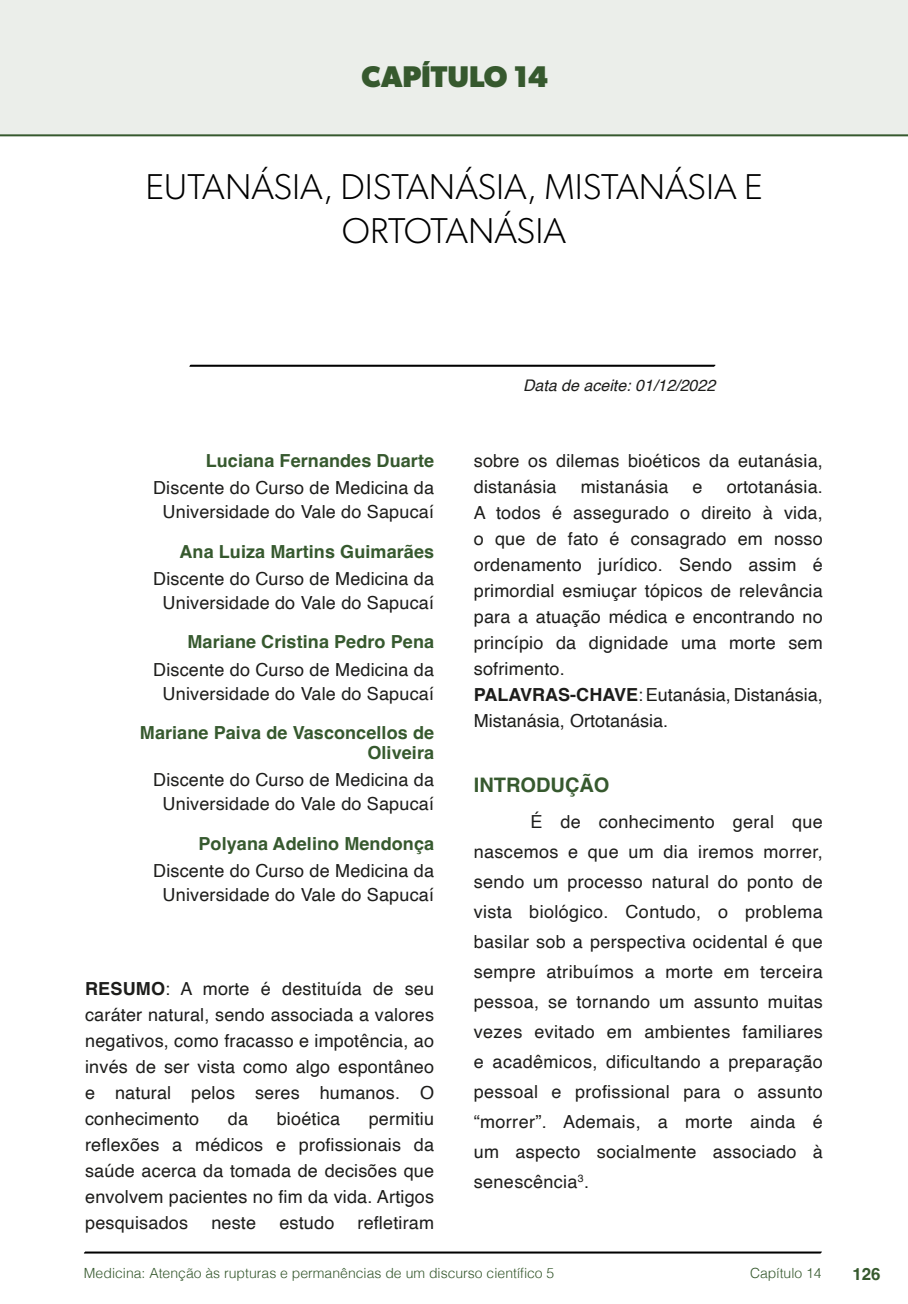
<style>
.page{position:relative;width:908px;height:1304px;background:#fff}
.page>*{position:absolute;margin:0;border:0;box-sizing:border-box;transform-origin:0 0}
.t1{font:300 36px/44px "Gibson";color:#000;text-align:center}
.t2{font:700 30px "Gibson";color:#36592e}
.t3{font:700 20px "Helvetica";color:#36592e}
.t4{font:18px/26px "Helvetica";letter-spacing:.01em;color:#1d1d1b;text-align:center}
.t5{font:700 18px/20px "Helvetica";letter-spacing:.005em;color:#36592e;text-align:right}
.t6{font:700 16.8px "Helvetica";color:#36592e}
.t7{font:italic 16px "Helvetica";color:#1d1d1b}
.t8{font:300 14px "Helvetica";color:#36592e}
.s1{font-weight:700}
</style>
<div class="page">
<svg style="left:84px;top:1251px;width:737px;height:3px;background:#515151"></svg>
<svg style="left:189px;top:364px;width:526px;height:3px;background:#4f4f4f"></svg>
<div style="left:0;top:0;width:907px;height:136px;background:#ebeeea"></div>
<div style="left:44px;top:72px;width:68px;height:61px;background:#ebeeea"></div>
<h2 class="t2" style="left:361px;top:58px;width:188px">CAPÍTULO 14</h2>
<h1 class="t1" style="left:145px;top:164px;width:618px">EUTANÁSIA, DISTANÁSIA, MISTANÁSIA E<br>ORTOTANÁSIA</h1>
<p class="t5" style="left:206px;top:453px;width:230px">Luciana Fernandes Duarte</p>
<p class="t4" style="left:153px;top:477px;width:282px;line-height:24px">Discente do Curso de Medicina da<br>Universidade do Vale do Sapucaí</p>
<p class="t5" style="left:179px;top:543px;width:256px">Ana Luiza Martins Guimarães</p>
<p class="t4" style="left:153px;top:567px;width:282px;line-height:24px">Discente do Curso de Medicina da<br>Universidade do Vale do Sapucaí</p>
<p class="t5" style="left:187px;top:634px;width:248px">Mariane Cristina Pedro Pena</p>
<p class="t4" style="left:153px;top:658px;width:282px;line-height:24px">Discente do Curso de Medicina da<br>Universidade do Vale do Sapucaí</p>
<p class="t5" style="left:140px;top:725px;width:295px">Mariane Paiva de Vasconcellos de<br>Oliveira</p>
<p class="t4" style="left:153px;top:769px;width:282px;line-height:24px">Discente do Curso de Medicina da<br>Universidade do Vale do Sapucaí</p>
<p class="t5" style="left:198px;top:835px;width:237px">Polyana Adelino Mendonça</p>
<p class="t4" style="left:153px;top:859px;width:282px;line-height:24px">Discente do Curso de Medicina da<br>Universidade do Vale do Sapucaí</p>
<p class="t4" style="left:85px;top:976px;width:350px;text-align:justify"><span class="s1">RESUMO</span>: A morte é destituída de seu caráter natural, sendo associada a valores negativos, como fracasso e impotência, ao invés de ser vista como algo espontâneo e natural pelos seres humanos. O conhecimento</p>
<p class="t4" style="left:228px;top:1106px;width:22px">da</p>
<p class="t4" style="left:277px;top:1106px;width:65px">bioética</p>
<p class="t4" style="left:85px;top:1106px;width:350px;text-align:justify;text-indent:283px">permitiu reflexões a médicos e profissionais da saúde acerca da tomada de decisões que envolvem pacientes no fim da vida. Artigos pesquisados</p>
<p class="t4" style="left:211px;top:1210px;width:46px">neste</p>
<p class="t4" style="left:279px;top:1210px;width:56px">estudo</p>
<p class="t4" style="left:357px;top:1210px;width:78px">refletiram</p>
<p class="t7" style="left:523px;top:373px;width:194px">Data de aceite: 01/12/2022</p>
<p class="t4" style="left:473px;top:448px;width:350px;text-align:left">sobre os dilemas bioéticos da eutanásia, distanásia</p>
<p class="t4" style="left:473px;top:474px;width:350px;text-align:left;text-indent:253px">ortotanásia.<br>A todos é assegurado o direito à vida, o que de fato é consagrado em nosso ordenamento jurídico. Sendo assim é primordial esmiuçar tópicos de relevância para a atuação médica e encontrando no princípio da dignidade uma morte sem sofrimento.<br><span class="s1">PALAVRAS-CHAVE</span>: Eutanásia, Distanásia,<br>Mistanásia, Ortotanásia.</p>
<p class="t4" style="left:580px;top:474px;width:89px">mistanásia</p>
<p class="t4" style="left:692px;top:474px;width:12px">e</p>
<p class="t3" style="left:473px;top:773px;width:137px">INTRODUÇÃO</p>
<p class="t4" style="left:473px;top:807px;width:350px;line-height:30px;text-align:justify;text-indent:57px">É de conhecimento geral que nascemos e que um dia iremos morrer, sendo um processo natural do ponto de vista biológico. Contudo, o problema basilar sob a perspectiva ocidental é que sempre atribuímos a morte em terceira pessoa, se tornando um assunto muitas vezes evitado em ambientes familiares e acadêmicos, dificultando a preparação pessoal e profissional para o assunto “morrer”. Ademais, a morte ainda é um aspecto socialmente associado à senescência<sup>3</sup>.</p>
<p class="t8" style="left:84px;top:1261px;width:471px">Medicina: Atenção às rupturas e permanências de um discurso científico 5</p>
<p class="t8" style="left:749px;top:1261px;width:73px">Capítulo 14</p>
<p class="t6" style="left:851px;top:1264px;width:30px">126</p>
</div>
